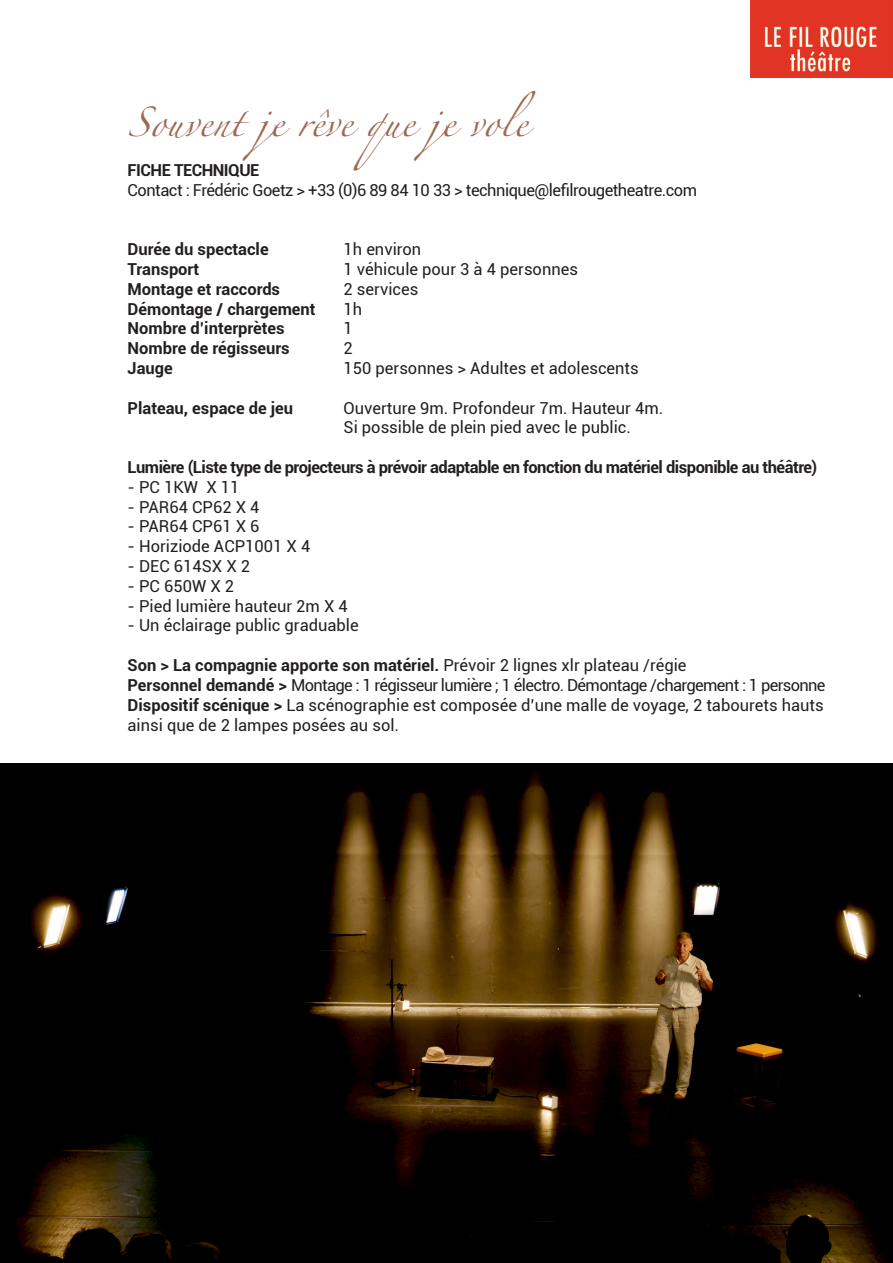
<style>
.page{position:relative;width:893px;height:1263px;background:#fff}
.page>*{position:absolute;margin:0;border:0;box-sizing:border-box;transform-origin:0 0}
.t1{font:27px "Zapfino";color:#9e6953}
.t2{font:16.5px/19.8px "Roboto";color:#231f20}
.t3{font:700 16.5px "Roboto";color:#231f20}
.t4{font:700 16.5px "Roboto";letter-spacing:-.03em;color:#231f20}
.t5{font:16.5px "Roboto";letter-spacing:-.04em;color:#231f20}
.t6{font:16.5px "Roboto";letter-spacing:-.03em;color:#231f20}
.s1{font-weight:400}
.s2{font-weight:700}
</style>
<div class="page">
<img style="left:0;top:763px;width:893px;height:500px">
<img style="left:751px;top:0;width:142px;height:77px">
<p class="t1" style="left:128px;top:111px;width:409px">Souvent je rêve que je vole</p>
<p class="t4" style="left:128px;top:158px;width:133px">FICHE TECHNIQUE</p>
<p class="t6" style="left:128px;top:178px;width:571px">Contact : Frédéric Goetz &gt; +33 (0)6 89 84 10 33 &gt; technique@lefilrougetheatre.com</p>
<p class="t3" style="left:128px;top:238px;width:143px">Durée du spectacle</p>
<p class="t2" style="left:344px;top:239px;width:79px">1h environ</p>
<p class="t3" style="left:128px;top:257px;width:73px">Transport</p>
<p class="t2" style="left:344px;top:259px;width:236px">1 véhicule pour 3 à 4 personnes</p>
<p class="t3" style="left:128px;top:277px;width:154px">Montage et raccords</p>
<p class="t2" style="left:344px;top:278px;width:76px">2 services</p>
<p class="t3" style="left:128px;top:297px;width:190px">Démontage / chargement</p>
<p class="t2" style="left:344px;top:298px;width:20px">1h</p>
<p class="t3" style="left:128px;top:317px;width:159px">Nombre d’interprètes</p>
<p class="t2" style="left:344px;top:318px;width:11px">1</p>
<p class="t3" style="left:128px;top:337px;width:164px">Nombre de régisseurs</p>
<p class="t2" style="left:344px;top:338px;width:11px">2</p>
<p class="t3" style="left:128px;top:356px;width:47px">Jauge</p>
<p class="t2" style="left:344px;top:358px;width:297px">150 personnes &gt; Adultes et adolescents</p>
<p class="t3" style="left:128px;top:396px;width:167px">Plateau, espace de jeu</p>
<p class="t2" style="left:344px;top:397px;width:321px">Ouverture 9m. Profondeur 7m. Hauteur 4m.</p>
<p class="t2" style="left:344px;top:417px;width:289px">Si possible de plein pied avec le public.</p>
<p class="t4" style="left:128px;top:455px;width:691px">Lumière (Liste type de projecteurs à prévoir adaptable en fonction du matériel disponible au théâtre)</p>
<p class="t2" style="left:128px;top:476px;width:113px">- PC 1KW X 11</p>
<p class="t2" style="left:128px;top:496px;width:133px">- PAR64 CP62 X 4</p>
<p class="t2" style="left:128px;top:516px;width:133px">- PAR64 CP61 X 6</p>
<p class="t2" style="left:128px;top:536px;width:184px">- Horiziode ACP1001 X 4</p>
<p class="t2" style="left:128px;top:556px;width:124px">- DEC 614SX X 2</p>
<p class="t2" style="left:128px;top:575px;width:108px">- PC 650W X 2</p>
<p class="t2" style="left:128px;top:595px;width:222px">- Pied lumière hauteur 2m X 4</p>
<p class="t2" style="left:128px;top:615px;width:233px">- Un éclairage public graduable</p>
<p class="t3" style="left:128px;top:653px;width:560px">Son &gt; La compagnie apporte son matériel. <span class="s1">Prévoir 2 lignes xlr plateau /régie</span></p>
<p class="t5" style="left:128px;top:673px;width:699px"><span class="s2">Personnel demandé &gt;</span> Montage : 1 régisseur lumière ; 1 électro. Démontage /chargement : 1 personne</p>
<p class="t2" style="left:128px;top:694px;width:698px"><span class="s2">Dispositif scénique &gt;</span> La scénographie est composée d’une malle de voyage, 2 tabourets hauts ainsi que de 2 lampes posées au sol.</p>
</div>
